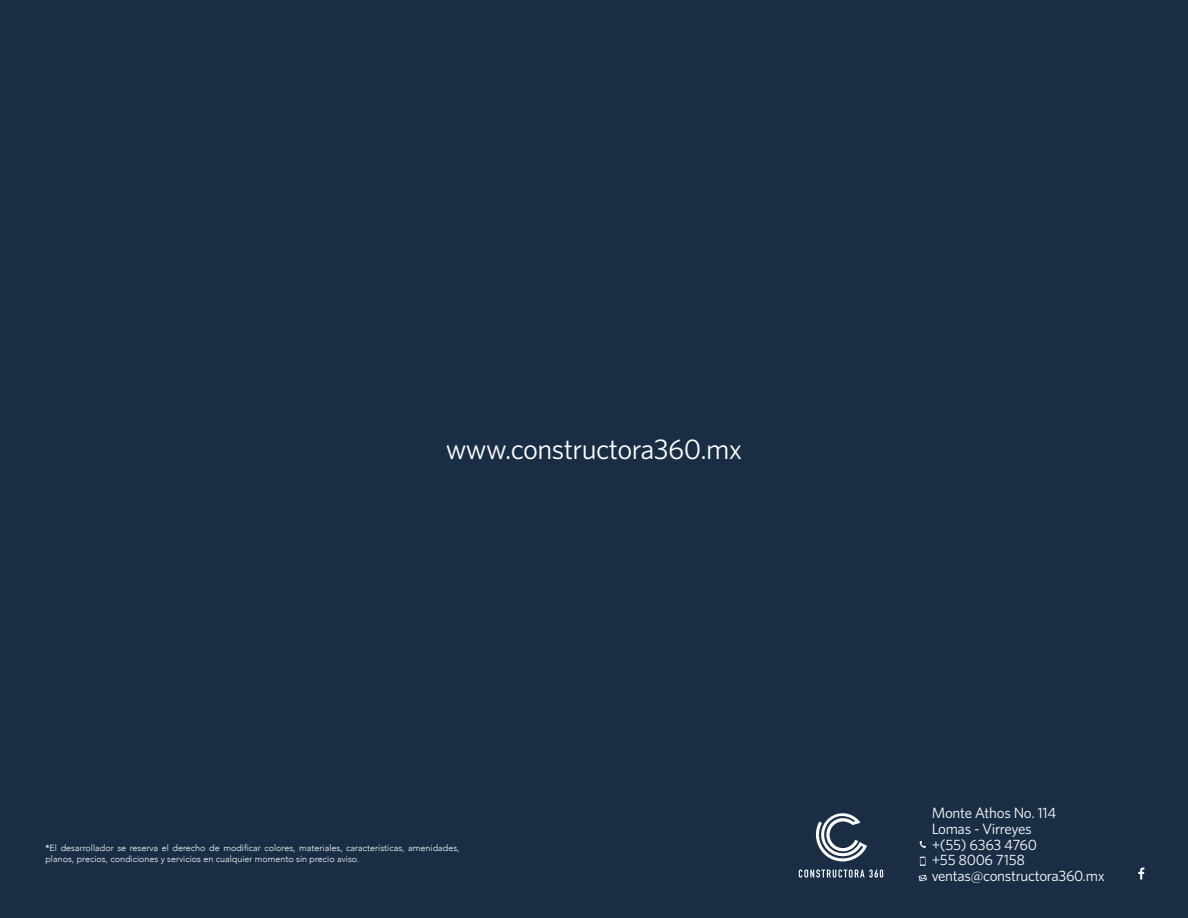
<style>
.page{position:relative;width:1188px;height:918px;background:#192e45}
.page>*{position:absolute;margin:0;border:0;box-sizing:border-box;transform-origin:0 0}
.t1{font:28.5px "Whitney Pro";letter-spacing:-.02em;color:#fff}
.t2{font:15px/15.6px "Whitney Pro";letter-spacing:-.02em;color:#fff}
.t3{font:300 9px/10.5px "Avenir";color:#fff}
.s1{font-weight:500}
</style>
<div class="page">
<svg style="left:799px;top:870px;width:84px;height:8px"></svg>
<svg style="left:816px;top:813px;width:51px;height:48px"></svg>
<svg style="left:1138px;top:867px;width:6px;height:12px"></svg>
<svg style="left:920px;top:841px;width:6px;height:7px"></svg>
<svg style="left:920px;top:857px;width:6px;height:9px"></svg>
<svg style="left:919px;top:875px;width:8px;height:6px"></svg>
<h1 class="t1" style="left:446px;top:430px;width:298px">www.constructora360.mx</h1>
<p class="t3" style="left:45px;top:843px;width:416px"><span class="s1">*</span>El desarrollador se reserva el derecho de modificar colores, materiales, características, amenidades, planos, precios, condiciones y servicios en cualquier momento sin precio aviso.</p>
<h2 class="t2" style="left:932px;top:805px;width:175px">Monte Athos No. 114<br>Lomas - Virreyes<br>+(55) 6363 4760<br>+55 8006 7158 ventas@constructora360.mx</h2>
</div>
